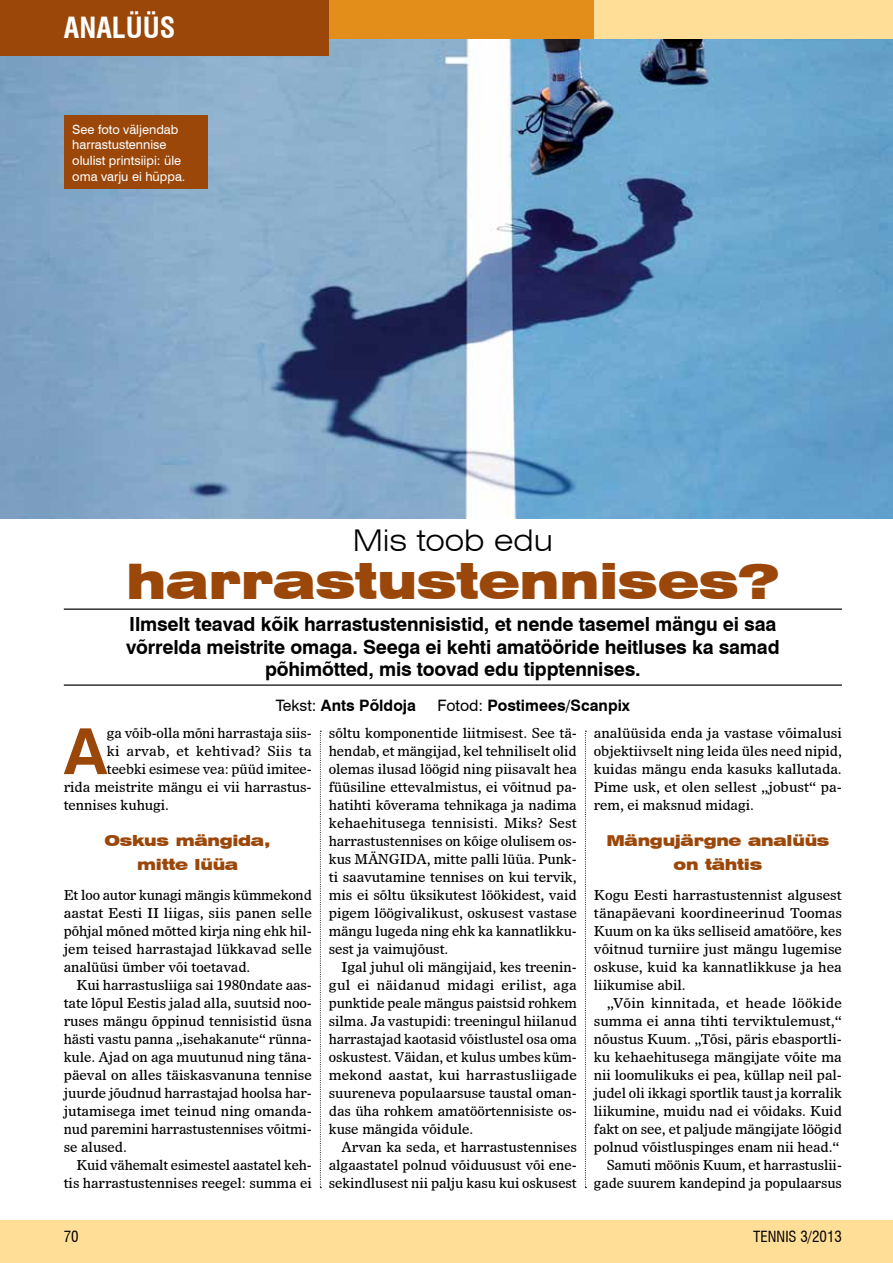
<style>
.page{position:relative;width:893px;height:1263px;background:#fff}
.page>*{position:absolute;margin:0;border:0;box-sizing:border-box;transform-origin:0 0}
.t1{font:700 63.6px "Swiss 721 BT";color:#9b4709}
.t2{font:900 expanded 48px "Swiss 721 BT";letter-spacing:-.01em;color:#9b4709}
.t3{font:300 expanded 30px "Swiss 721 BT";color:#000}
.t4{font:700 condensed 28.5px "Swiss 721 BT";color:#fff}
.t5{font:700 19.5px/22.5px "Swiss 721 BT";letter-spacing:-.01em;color:#000;text-align:center}
.t6{font:700 15.75px "Swiss 721 BT";color:#000}
.t7{font:900 expanded 15px/24px "Swiss 721 BT";letter-spacing:-.02em;color:#9b4709;text-align:center}
.t8{font:condensed 15px "Swiss 721 BT";color:#000}
.t9{font:13.5px/18px "Dutch 811 BT Roman D";letter-spacing:-.005em;color:#000;text-align:justify}
.t10{font:12.75px/15.8px "Swiss 721 BT";color:#fff}
.s1{font-weight:400}
</style>
<div class="page">
<img style="left:0;top:38px;width:893px;height:480px">
<hr style="left:64px;top:608px;width:778px;height:2px;background:#000">
<hr style="left:64px;top:684px;width:778px;height:2px;background:#000">
<div style="left:64px;top:115px;width:144px;height:74px;background:#9b4709"></div>
<svg style="left:320px;top:731px;width:1px;height:457px"></svg>
<svg style="left:585px;top:731px;width:1px;height:457px"></svg>
<div style="left:577px;top:0;width:316px;height:38px;background:#ffdf97"></div>
<div style="left:309px;top:0;width:285px;height:38px;background:#e38d1a"></div>
<div style="left:0;top:0;width:329px;height:55px;background:#9b4709"></div>
<div style="left:0;top:1220px;width:893px;height:43px;background:#ffdf97"></div>
<h3 class="t4" style="left:64px;top:11px;width:113px">ANALÜÜS</h3>
<p class="t10" style="left:72px;top:121px;width:115px">See foto väljendab harrastustennise olulist printsiipi: üle oma varju ei hüppa.</p>
<h3 class="t3" style="left:353px;top:523px;width:202px">Mis toob edu</h3>
<h2 class="t2" style="left:126px;top:553px;width:655px">harrastustennises?</h2>
<h3 class="t5" style="left:126px;top:612px;width:655px">Ilmselt teavad kõik harrastustennisistid, et nende tasemel mängu ei saa võrrelda meistrite omaga. Seega ei kehti amatööride heitluses ka samad põhimõtted, mis toovad edu tipptennises.</h3>
<p class="t6" style="left:276px;top:695px;width:142px"><span class="s1">Tekst:</span> Ants Põldoja</p>
<p class="t6" style="left:438px;top:695px;width:194px"><span class="s1">Fotod:</span> Postimees/Scanpix</p>
<p class="t9" style="left:329px;top:724px;width:250px">sõltu komponentide liitmisest. See tä&shy;hendab, et mängijad, kel tehniliselt olid olemas ilusad löögid ning piisavalt hea füüsiline ettevalmistus, ei võitnud pa&shy;hatihti kõverama tehnikaga ja nadima kehaehitusega tennisisti. Miks? Sest harrastustennises on kõige olulisem os&shy;kus MÄNGIDA, mitte palli lüüa. Punk&shy;ti saavutamine tennises on kui tervik, mis ei sõltu üksikutest löökidest, vaid pigem löögivalikust, oskusest vastase mängu lugeda ning ehk ka kannatlikku&shy;sest ja vaimujõust.</p>
<p class="t9" style="left:329px;top:958px;width:250px;text-indent:13px">Igal juhul oli mängijaid, kes treenin&shy;gul ei näidanud midagi erilist, aga punktide peale mängus paistsid rohkem silma. Ja vastupidi: treeningul hiilanud harrastajad kaotasid võistlustel osa oma oskustest. Väidan, et kulus umbes küm&shy;mekond aastat, kui harrastusliigade suureneva populaarsuse taustal oman&shy;das üha rohkem amatöörtennisiste os&shy;kuse mängida võidule.</p>
<p class="t9" style="left:329px;top:1138px;width:250px;text-indent:13px">Arvan ka seda, et harrastustennises algaastatel polnud võiduusust või ene&shy;sekindlusest nii palju kasu kui oskusest</p>
<h1 class="t1" style="left:64px;top:707px;width:45px">A</h1>
<p class="t9" style="left:107px;top:724px;width:206px">ga võib-olla mõni harrastaja siis-</p>
<p class="t9" style="left:594px;top:724px;width:250px">analüüsida enda ja vastase võimalusi objektiivselt ning leida üles need nipid, kuidas mängu enda kasuks kallutada.<br>Pime usk, et olen sellest „jobust“ pa&shy;rem, ei maksnud midagi.</p>
<p class="t7" style="left:606px;top:829px;width:225px">Mängujärgne analüüs on tähtis</p>
<p class="t9" style="left:594px;top:886px;width:250px">Kogu Eesti harrastustennist algusest tänapäevani koordineerinud Toomas Kuum on ka üks selliseid amatööre, kes võitnud turniire just mängu lugemise oskuse, kuid ka kannatlikkuse ja hea liikumise abil.</p>
<p class="t9" style="left:594px;top:994px;width:250px;text-align:right">„Võin kinnitada, et heade löökide summa ei anna tihti terviktulemust,“ nõustus Kuum. „Tõsi, päris ebasportli&shy;ku kehaehitusega mängijate võite ma nii loomulikuks ei pea, küllap neil pal&shy;judel oli ikkagi sportlik taust ja korralik liikumine, muidu nad ei võidaks. Kuid fakt on see, et paljude mängijate löögid polnud võistluspinges enam nii head.“ Samuti möönis Kuum, et harrastuslii&shy;gade suurem kandepind ja populaarsus</p>
<p class="t9" style="left:107px;top:742px;width:206px">ki arvab, et kehtivad? Siis ta</p>
<p class="t9" style="left:107px;top:760px;width:206px">teebki esimese vea: püüd imitee-</p>
<p class="t9" style="left:64px;top:778px;width:249px">rida meistrite mängu ei vii harrastus-</p>
<p class="t9" style="left:64px;top:796px;width:107px">tennises kuhugi.</p>
<p class="t7" style="left:104px;top:829px;width:168px">Oskus mängida, mitte lüüa</p>
<p class="t9" style="left:64px;top:886px;width:250px">Et loo autor kunagi mängis kümmekond aastat Eesti II liigas, siis panen selle põhjal mõned mõtted kirja ning ehk hil&shy;jem teised harrastajad lükkavad selle analüüsi ümber või toetavad.</p>
<p class="t9" style="left:64px;top:976px;width:250px;text-indent:13px">Kui harrastusliiga sai 1980ndate aas&shy;tate lõpul Eestis jalad alla, suutsid noo&shy;ruses mängu õppinud tennisistid üsna hästi vastu panna „isehakanute“ rünna&shy;kule. Ajad on aga muutunud ning täna&shy;päeval on alles täiskasvanuna tennise juurde jõudnud harrastajad hoolsa har&shy;jutamisega imet teinud ning omanda&shy;nud paremini harrastustennises võitmi&shy;se alused.</p>
<p class="t9" style="left:64px;top:1156px;width:250px;text-align:right">Kuid vähemalt esimestel aastatel keh&shy;tis harrastustennises reegel: summa ei</p>
<p class="t8" style="left:64px;top:1227px;width:16px">70</p>
<p class="t8" style="left:753px;top:1227px;width:90px">TENNIS 3/2013</p>
</div>
